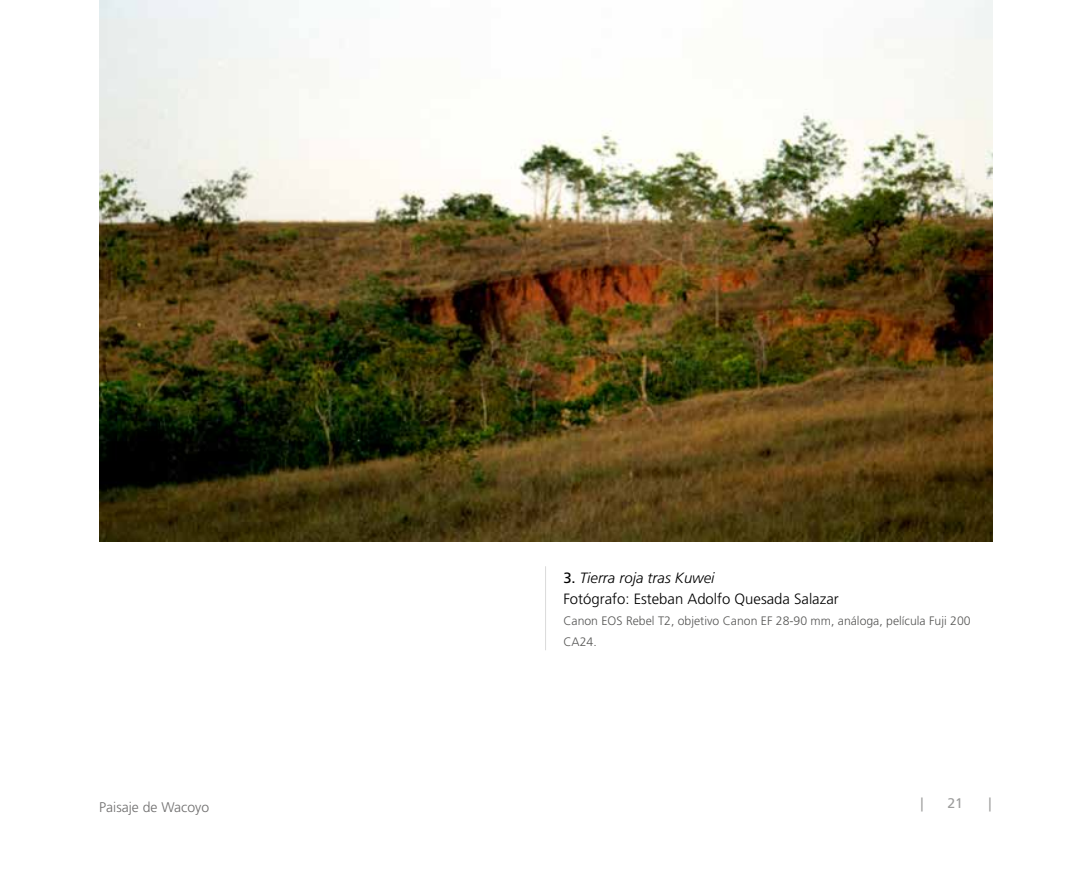
<style>
.page{position:relative;width:1092px;height:893px;background:#fff}
.page>*{position:absolute;margin:0;border:0;box-sizing:border-box;transform-origin:0 0}
.t1{font:300 14.88px/21px "Frutiger LT Std";color:#000}
.t2{font:300 14px "Frutiger LT Std";color:#706f6f}
.t3{font:14px "Frutiger LT Std";color:#9d9d9c}
.t4{font:300 12.25px/21px "Frutiger LT Std";color:#575756}
.s1{font-weight:400}
.s2{font-style:italic}
</style>
<div class="page">
<img style="left:99px;top:0;width:893px;height:542px">
<hr style="left:545px;top:566px;width:1px;height:84px;background:#dadada">
<p class="t1" style="left:563px;top:568px;width:277px"><span class="s1">3.</span> <span class="s2">Tierra roja tras Kuwei<br></span>Fotógrafo: Esteban Adolfo Quesada Salazar</p>
<p class="t4" style="left:563px;top:611px;width:409px">Canon EOS Rebel T2, objetivo Canon EF 28-90 mm, análoga, película Fuji 200<br>CA24.</p>
<p class="t2" style="left:99px;top:799px;width:111px">Paisaje de Wacoyo</p>
<p class="t3" style="left:920px;top:795px;width:5px">|</p>
<p class="t3" style="left:947px;top:795px;width:17px">21</p>
<p class="t3" style="left:988px;top:795px;width:5px">|</p>
</div>
